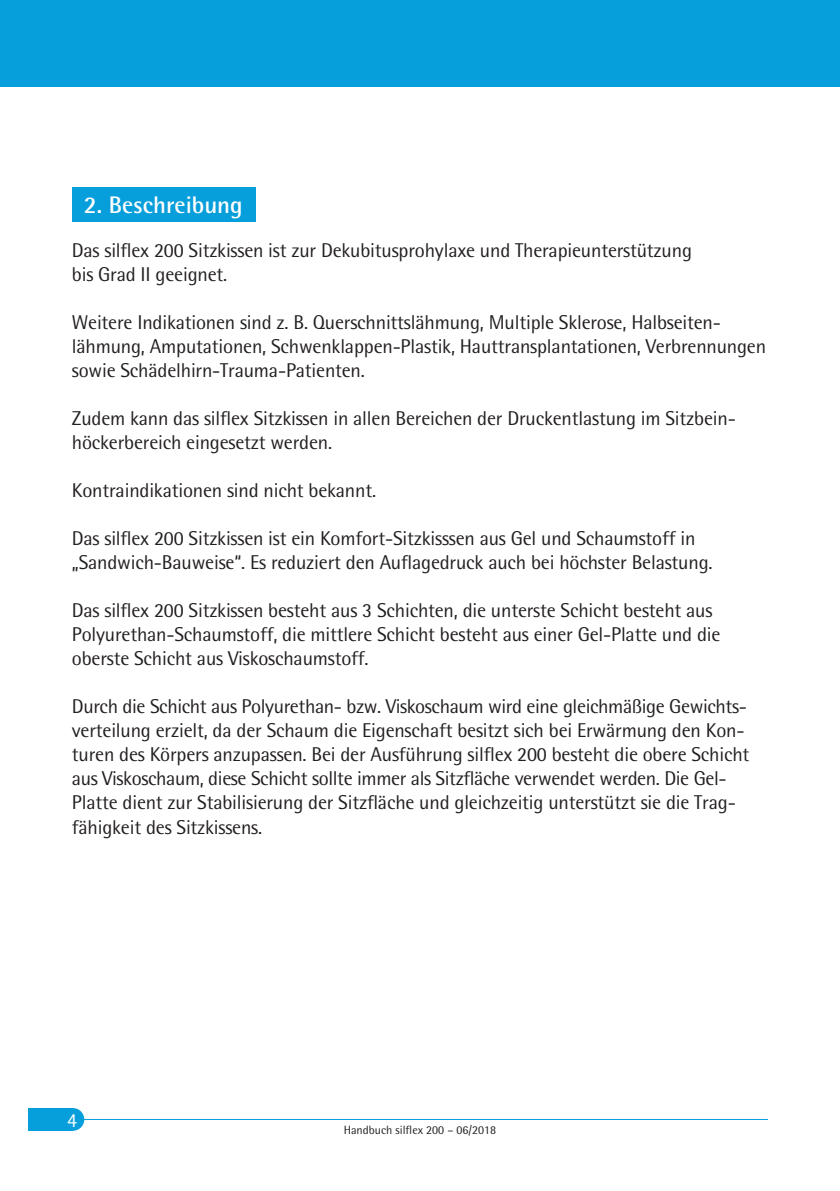
<style>
.page{position:relative;width:840px;height:1191px;background:#fff}
.page>*{position:absolute;margin:0;border:0;box-sizing:border-box;transform-origin:0 0}
.t1{font:700 24px "Rotis Semi Sans";color:#fff}
.t2{font:20px/24px "Rotis Semi Sans";letter-spacing:-.01em;color:#231f20}
.t3{font:20px "Rotis Semi Sans";color:#fff}
.t4{font:12px "Rotis Semi Sans";color:#231f20}
</style>
<div class="page">
<div style="left:72px;top:187px;width:183px;height:34px;background:#069edb"></div>
<hr style="left:72px;top:1119px;width:695px;height:1px;background:#069edb">
<div style="left:28px;top:1108px;width:45px;height:22px;background:#069edb"></div>
<div style="left:62px;top:1108px;width:22px;height:22px;background:#069edb;border-radius:50%"></div>
<div style="left:0;top:0;width:839px;height:86px;background:#069edb"></div>
<p class="t1" style="left:84px;top:190px;width:160px">2. Beschreibung</p>
<p class="t2" style="left:72px;top:238px;width:621px">Das silflex 200 Sitzkissen ist zur Dekubitusprohylaxe und Therapieunterstützung bis Grad II geeignet.</p>
<p class="t2" style="left:72px;top:310px;width:695px">Weitere Indikationen sind z. B. Querschnittslähmung, Multiple Sklerose, Halbseiten&shy;lähmung, Amputationen, Schwenklappen-Plastik, Hauttransplantationen, Verbrennungen sowie Schädelhirn-Trauma-Patienten.</p>
<p class="t2" style="left:72px;top:406px;width:665px">Zudem kann das silflex Sitzkissen in allen Bereichen der Druckentlastung im Sitzbein&shy;höckerbereich eingesetzt werden.</p>
<p class="t2" style="left:72px;top:478px;width:305px">Kontraindikationen sind nicht bekannt.</p>
<p class="t2" style="left:72px;top:526px;width:641px">Das silflex 200 Sitzkissen ist ein Komfort-Sitzkisssen aus Gel und Schaumstoff in „Sandwich-Bauweise“. Es reduziert den Auflagedruck auch bei höchster Belastung.</p>
<p class="t2" style="left:72px;top:598px;width:649px">Das silflex 200 Sitzkissen besteht aus 3 Schichten, die unterste Schicht besteht aus<br>Polyurethan-Schaumstoff, die mittlere Schicht besteht aus einer Gel-Platte und die oberste Schicht aus Viskoschaumstoff.</p>
<p class="t2" style="left:72px;top:694px;width:678px">Durch die Schicht aus Polyurethan- bzw. Viskoschaum wird eine gleichmäßige Gewichts&shy;verteilung erzielt, da der Schaum die Eigenschaft besitzt sich bei Erwärmung den Kon&shy;turen des Körpers anzupassen. Bei der Ausführung silflex 200 besteht die obere Schicht aus Viskoschaum, diese Schicht sollte immer als Sitzfläche verwendet werden. Die Gel-Platte dient zur Stabilisierung der Sitzfläche und gleichzeitig unterstützt sie die Trag&shy;fähigkeit des Sitzkissens.</p>
<p class="t3" style="left:67px;top:1108px;width:12px">4</p>
<p class="t4" style="left:343px;top:1123px;width:154px">Handbuch silflex 200 – 06/2018</p>
</div>
